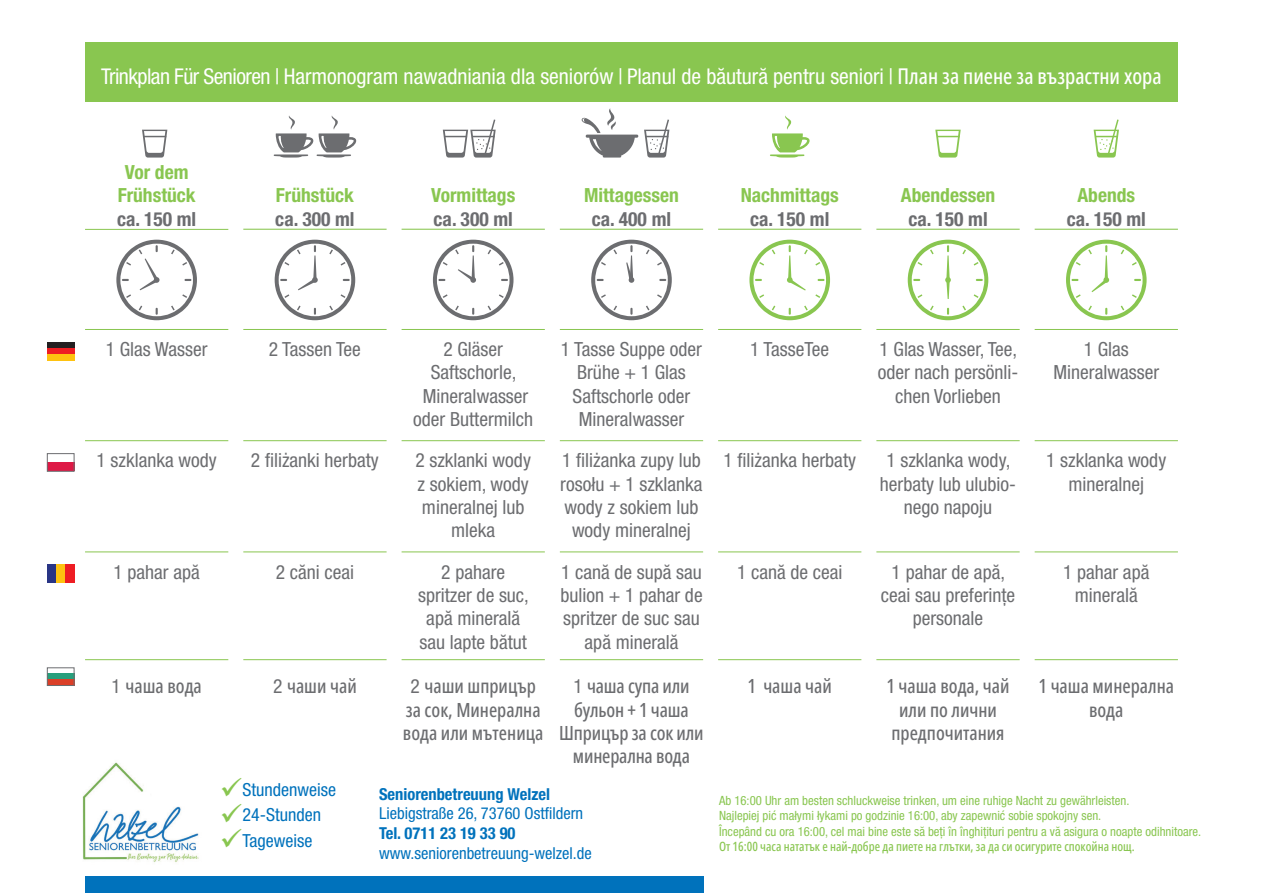
<style>
.page{position:relative;width:1263px;height:893px;background:#fff}
.page>*{position:absolute;margin:0;border:0;box-sizing:border-box;transform-origin:0 0}
.t1{font:condensed 21.75px "Helvetica Neue LT Pro";color:#fff}
.t2{font:condensed 19.5px/23.4px "Helvetica Neue LT Pro";color:#6c6d70;text-align:center}
.t3{font:500 19.5px/23.4px "Open Sans Condensed";color:#6c6d70;text-align:center}
.t4{font:700 condensed 19.5px/23.4px "Helvetica Neue LT Pro";color:#89c650;text-align:center}
.t5{font:700 condensed 19.5px "Helvetica Neue LT Pro";color:#6c6d70}
.t6{font:condensed 18px "Helvetica Neue LT Pro";color:#0072bc}
.t7{font:condensed 16.5px "Helvetica Neue LT Pro";color:#0072bc}
.t8{font:700 condensed 16.5px "Helvetica Neue LT Pro";color:#0072bc}
.t9{font:condensed 12.75px/15.3px "Helvetica Neue LT Pro";color:#89c650}
.t10{font:500 12.75px "Open Sans Condensed";color:#89c650}
.s1{font-family:"Open Sans Condensed";font-weight:500;font-stretch:normal}
.s2{font-family:"Helvetica Neue LT Pro";font-weight:400;font-stretch:condensed}
.s3{color:#89c650}
</style>
<div class="page">
<svg style="left:116px;top:240px;width:81px;height:80px"></svg>
<svg style="left:275px;top:240px;width:80px;height:80px"></svg>
<svg style="left:433px;top:240px;width:80px;height:80px"></svg>
<svg style="left:749px;top:240px;width:81px;height:80px"></svg>
<svg style="left:908px;top:240px;width:80px;height:80px"></svg>
<svg style="left:1066px;top:240px;width:80px;height:80px"></svg>
<svg style="left:591px;top:240px;width:81px;height:80px"></svg>
<div style="left:47px;top:342px;width:27px;height:18px;background:#231f20"></div>
<div style="left:47px;top:348px;width:27px;height:12px;background:#ee1d23"></div>
<div style="left:47px;top:453px;width:27px;height:18px;background:#de1945"></div>
<div style="left:47px;top:453px;width:27px;height:9px;background:#fff"></div>
<hr style="left:85px;top:440px;width:143px;height:1px;background:#89c650">
<hr style="left:243px;top:440px;width:144px;height:1px;background:#89c650">
<hr style="left:402px;top:440px;width:143px;height:1px;background:#89c650">
<hr style="left:560px;top:440px;width:143px;height:1px;background:#89c650">
<hr style="left:718px;top:440px;width:143px;height:1px;background:#89c650">
<hr style="left:876px;top:440px;width:144px;height:1px;background:#89c650">
<hr style="left:1035px;top:440px;width:143px;height:1px;background:#89c650">
<hr style="left:85px;top:229px;width:143px;height:1px;background:#89c650">
<hr style="left:243px;top:229px;width:144px;height:1px;background:#89c650">
<hr style="left:402px;top:229px;width:143px;height:1px;background:#89c650">
<hr style="left:560px;top:229px;width:143px;height:1px;background:#89c650">
<hr style="left:718px;top:229px;width:143px;height:1px;background:#89c650">
<hr style="left:876px;top:229px;width:144px;height:1px;background:#89c650">
<hr style="left:1035px;top:229px;width:143px;height:1px;background:#89c650">
<hr style="left:85px;top:329px;width:143px;height:1px;background:#89c650">
<hr style="left:243px;top:329px;width:144px;height:1px;background:#89c650">
<hr style="left:402px;top:329px;width:143px;height:1px;background:#89c650">
<hr style="left:560px;top:329px;width:143px;height:1px;background:#89c650">
<hr style="left:718px;top:329px;width:143px;height:1px;background:#89c650">
<hr style="left:876px;top:329px;width:144px;height:1px;background:#89c650">
<hr style="left:1035px;top:329px;width:143px;height:1px;background:#89c650">
<hr style="left:85px;top:551px;width:143px;height:1px;background:#89c650">
<hr style="left:243px;top:551px;width:144px;height:1px;background:#89c650">
<hr style="left:402px;top:551px;width:143px;height:1px;background:#89c650">
<hr style="left:560px;top:551px;width:143px;height:1px;background:#89c650">
<hr style="left:718px;top:551px;width:143px;height:1px;background:#89c650">
<hr style="left:876px;top:551px;width:144px;height:1px;background:#89c650">
<hr style="left:1035px;top:551px;width:143px;height:1px;background:#89c650">
<hr style="left:85px;top:659px;width:143px;height:1px;background:#89c650">
<hr style="left:243px;top:659px;width:144px;height:1px;background:#89c650">
<hr style="left:402px;top:659px;width:143px;height:1px;background:#89c650">
<hr style="left:560px;top:659px;width:143px;height:1px;background:#89c650">
<hr style="left:718px;top:659px;width:143px;height:1px;background:#89c650">
<hr style="left:876px;top:659px;width:144px;height:1px;background:#89c650">
<hr style="left:1035px;top:659px;width:143px;height:1px;background:#89c650">
<img style="left:82px;top:762px;width:117px;height:101px">
<div style="left:85px;top:876px;width:618px;height:17px;background:#0072bc"></div>
<svg style="left:49px;top:673px;width:23px;height:1px"></svg>
<svg style="left:49px;top:674px;width:23px;height:6px"></svg>
<div style="left:47px;top:680px;width:27px;height:6px;background:#db3f28"></div>
<div style="left:47px;top:354px;width:27px;height:6px;background:#fec210"></div>
<div style="left:47px;top:565px;width:27px;height:18px;background:#293585"></div>
<div style="left:56px;top:565px;width:18px;height:18px;background:#fec210"></div>
<div style="left:65px;top:565px;width:9px;height:18px;background:#ee1d23"></div>
<div style="left:47px;top:668px;width:27px;height:18px;border:1px solid #6c6d70"></div>
<div style="left:47px;top:453px;width:27px;height:18px;border:1px solid #6c6d70"></div>
<div style="left:85px;top:43px;width:1093px;height:59px;background:#89c650"></div>
<svg style="left:581px;top:108px;width:57px;height:50px"></svg>
<svg style="left:274px;top:116px;width:83px;height:42px"></svg>
<svg style="left:770px;top:116px;width:40px;height:42px"></svg>
<svg style="left:142px;top:130px;width:25px;height:28px"></svg>
<svg style="left:935px;top:130px;width:26px;height:28px"></svg>
<svg style="left:443px;top:119px;width:53px;height:39px"></svg>
<svg style="left:644px;top:119px;width:26px;height:39px"></svg>
<svg style="left:1093px;top:119px;width:26px;height:39px"></svg>
<p class="t1" style="left:101px;top:63px;width:1062px">Trinkplan Für Senioren | Harmonogram nawadniania dla seniorów | Planul de băutură pentru seniori | <span class="s1">План за пиене за възрастни хора</span></p>
<p class="t4" style="left:118px;top:160px;width:79px">Vor dem<br>Frühstück</p>
<p class="t5" style="left:117px;top:207px;width:81px">ca. 150 ml</p>
<p class="t4" style="left:276px;top:183px;width:79px">Frühstück</p>
<p class="t5" style="left:275px;top:207px;width:81px">ca. 300 ml</p>
<p class="t4" style="left:431px;top:183px;width:86px">Vormittags</p>
<p class="t5" style="left:434px;top:207px;width:81px">ca. 300 ml</p>
<p class="t4" style="left:584px;top:183px;width:96px">Mittagessen</p>
<p class="t5" style="left:592px;top:207px;width:81px">ca. 400 ml</p>
<p class="t4" style="left:741px;top:183px;width:100px">Nachmittags</p>
<p class="t5" style="left:750px;top:207px;width:81px">ca. 150 ml</p>
<p class="t4" style="left:901px;top:183px;width:96px">Abendessen</p>
<p class="t5" style="left:908px;top:207px;width:81px">ca. 150 ml</p>
<p class="t4" style="left:1077px;top:183px;width:59px">Abends</p>
<p class="t5" style="left:1067px;top:207px;width:81px">ca. 150 ml</p>
<p class="t2" style="left:106px;top:337px;width:103px">1 Glas Wasser</p>
<p class="t2" style="left:269px;top:337px;width:93px">2 Tassen Tee</p>
<p class="t2" style="left:413px;top:337px;width:121px">2 Gläser<br>Saftschorle,<br>Mineralwasser oder Buttermilch</p>
<p class="t2" style="left:561px;top:337px;width:143px">1 Tasse Suppe oder<br>Brühe + 1 Glas<br>Saftschorle oder<br>Mineralwasser</p>
<p class="t2" style="left:878px;top:337px;width:142px">1 Glas Wasser, Tee, oder nach persönli&shy;chen Vorlieben</p>
<p class="t2" style="left:1053px;top:337px;width:107px">1 Glas<br>Mineralwasser</p>
<p class="t2" style="left:750px;top:337px;width:80px">1 TasseTee</p>
<p class="t2" style="left:97px;top:449px;width:122px">1 szklanka wody</p>
<p class="t2" style="left:251px;top:449px;width:129px">2 filiżanki herbaty</p>
<p class="t2" style="left:415px;top:449px;width:117px">2 szklanki wody z sokiem, wody mineralnej lub mleka</p>
<p class="t2" style="left:560px;top:449px;width:144px">1 filiżanka zupy lub rosołu + 1 szklanka wody z sokiem lub wody mineralnej</p>
<p class="t2" style="left:880px;top:449px;width:138px">1 szklanka wody, herbaty lub ulubio&shy;nego napoju</p>
<p class="t2" style="left:1046px;top:449px;width:122px">1 szklanka wody mineralnej</p>
<p class="t2" style="left:723px;top:449px;width:134px">1 filiżanka herbaty</p>
<p class="t2" style="left:113px;top:560px;width:88px">1 pahar apă</p>
<p class="t2" style="left:276px;top:560px;width:80px">2 căni ceai</p>
<p class="t2" style="left:418px;top:560px;width:112px">2 pahare spritzer de suc, apă minerală sau lapte bătut</p>
<p class="t2" style="left:560px;top:560px;width:144px">1 cană de supă sau bulion + 1 pahar de spritzer de suc sau apă minerală</p>
<p class="t2" style="left:881px;top:560px;width:136px">1 pahar de apă, ceai sau preferințe personale</p>
<p class="t2" style="left:1063px;top:560px;width:88px">1 pahar apă minerală</p>
<p class="t2" style="left:737px;top:560px;width:107px">1 cană de ceai</p>
<p class="t3" style="left:111px;top:674px;width:92px"><span class="s2">1</span> чаша вода</p>
<p class="t3" style="left:273px;top:674px;width:85px"><span class="s2">2</span> чаши чай</p>
<p class="t3" style="left:403px;top:674px;width:142px"><span class="s2">2</span> чаши шприцър за сок, Минерална вода или мътеница</p>
<p class="t3" style="left:559px;top:674px;width:146px"><span class="s2">1</span> чаша супа или бульон + 1 чаша<br>Шприцър за сок или минерална вода</p>
<p class="t3" style="left:886px;top:674px;width:125px">1 чаша вода, чай или по лични предпочитания</p>
<p class="t3" style="left:1038px;top:674px;width:137px">1 чаша минерална вода</p>
<p class="t3" style="left:748px;top:674px;width:86px">1 чаша чай</p>
<p class="t6" style="left:220px;top:779px;width:118px"><span class="s3">✓</span>Stundenweise</p>
<p class="t6" style="left:220px;top:804px;width:103px"><span class="s3">✓</span>24-Stunden</p>
<p class="t6" style="left:220px;top:830px;width:94px"><span class="s3">✓</span>Tageweise</p>
<p class="t8" style="left:379px;top:784px;width:173px">Seniorenbetreuung Welzel</p>
<p class="t7" style="left:379px;top:804px;width:206px">Liebigstraße 26, 73760 Ostfildern</p>
<p class="t8" style="left:379px;top:823px;width:138px">Tel. 0711 23 19 33 90</p>
<p class="t7" style="left:379px;top:843px;width:214px">www.seniorenbetreuung-welzel.de</p>
<p class="t9" style="left:719px;top:793px;width:484px">Ab 16:00 Uhr am besten schluckweise trinken, um eine ruhige Nacht zu gewährleisten.<br>Najlepiej pić małymi łykami po godzinie 16:00, aby zapewnić sobie spokojny sen.<br>Începând cu ora 16:00, cel mai bine este să beți în înghițituri pentru a vă asigura o noapte odihnitoare.</p>
<p class="t10" style="left:719px;top:837px;width:417px">От 16:00 часа нататък е най-добре да пиете на глътки, за да си осигурите спокойна нощ.</p>
</div>
